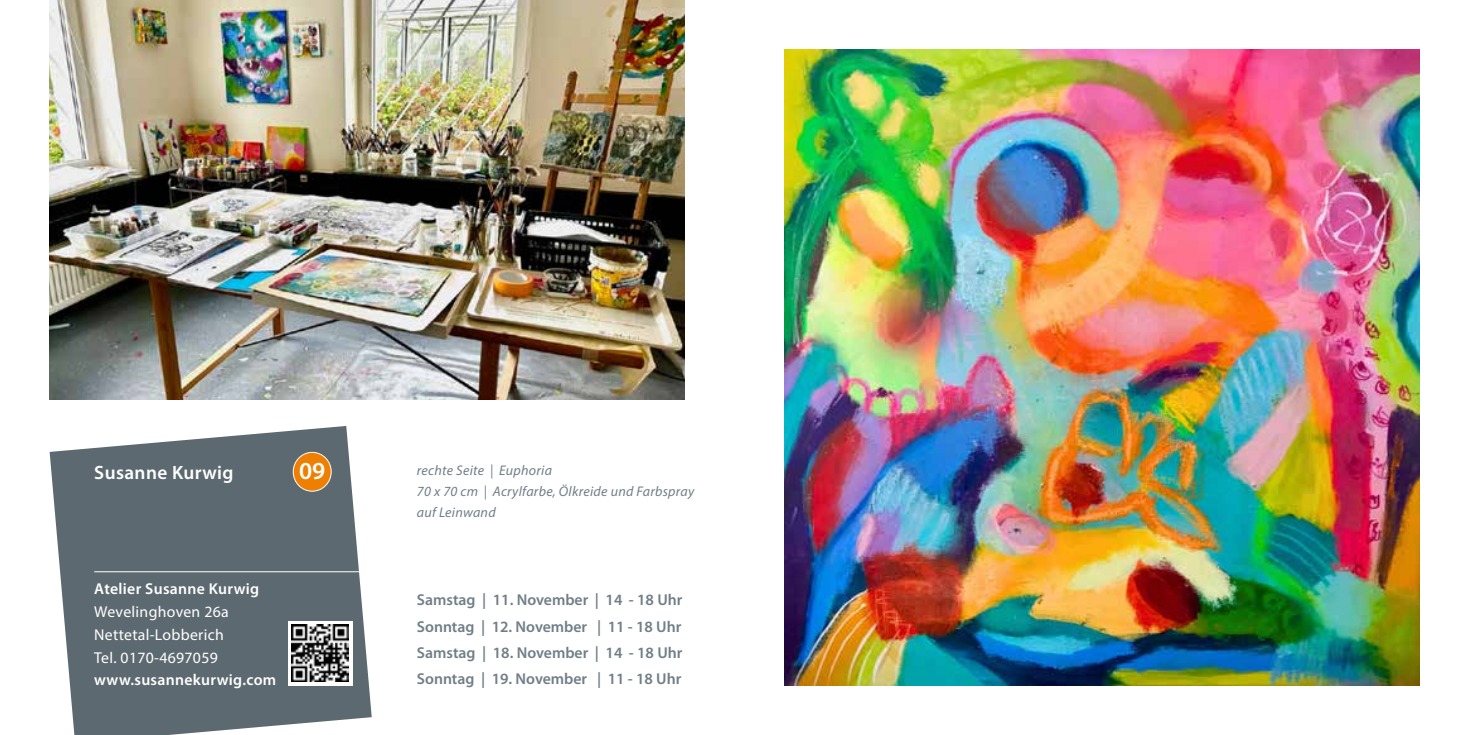
<style>
.page{position:relative;width:1469px;height:735px;background:#fff}
.page>*{position:absolute;margin:0;border:0;box-sizing:border-box;transform-origin:0 0}
.t1{font:600 24.5px "Myriad Pro";color:#fff}
.t2{font:600 19.25px "Myriad Pro";letter-spacing:.02em;color:#fff}
.t3{font:600 15.75px/26.2px "Myriad Pro";color:#707e87;text-align:justify}
.t4{font:15.75px/22.8px "Myriad Pro";letter-spacing:.02em;color:#fff}
.t5{font:600 15.75px "Myriad Pro";letter-spacing:.02em;color:#fff}
.t6{font:italic 14px/21px "Myriad Pro";letter-spacing:.02em;color:#707e87}
</style>
<div class="page">
<img style="left:784px;top:50px;width:635px;height:635px">
<svg style="left:50px;top:426px;width:322px;height:308px;background:#737d83"></svg>
<hr style="left:94px;top:571px;width:283px;height:1px;background:#fff">
<div style="left:293px;top:452px;width:38px;height:39px;background:#ee7f00;border-radius:50%"></div>
<div style="left:293px;top:451px;width:38px;height:40px;border:1px solid #fff;border-radius:50%"></div>
<img style="left:50px;top:0;width:635px;height:399px">
<div style="left:288px;top:620px;width:64px;height:65px;background:#fff"></div>
<img style="left:291px;top:624px;width:58px;height:57px">
<p class="t2" style="left:94px;top:460px;width:141px">Susanne Kurwig</p>
<h1 class="t1" style="left:299px;top:455px;width:28px">09</h1>
<p class="t6" style="left:417px;top:459px;width:279px">rechte Seite | Euphoria<br>70 x 70 cm | Acrylfarbe, Ölkreide und Farbspray auf Leinwand</p>
<p class="t5" style="left:94px;top:578px;width:166px">Atelier Susanne Kurwig</p>
<p class="t4" style="left:94px;top:600px;width:136px">Wevelinghoven 26a<br>Nettetal-Lobberich<br>Tel. 0170-4697059</p>
<p class="t5" style="left:94px;top:669px;width:183px">www.susannekurwig.com</p>
<p class="t3" style="left:417px;top:586px;width:267px">Samstag | 11. November | 14 - 18 Uhr Sonntag | 12. November | 11 - 18 Uhr Samstag | 18. November | 14 - 18 Uhr Sonntag | 19. November | 11 - 18 Uhr</p>
</div>
